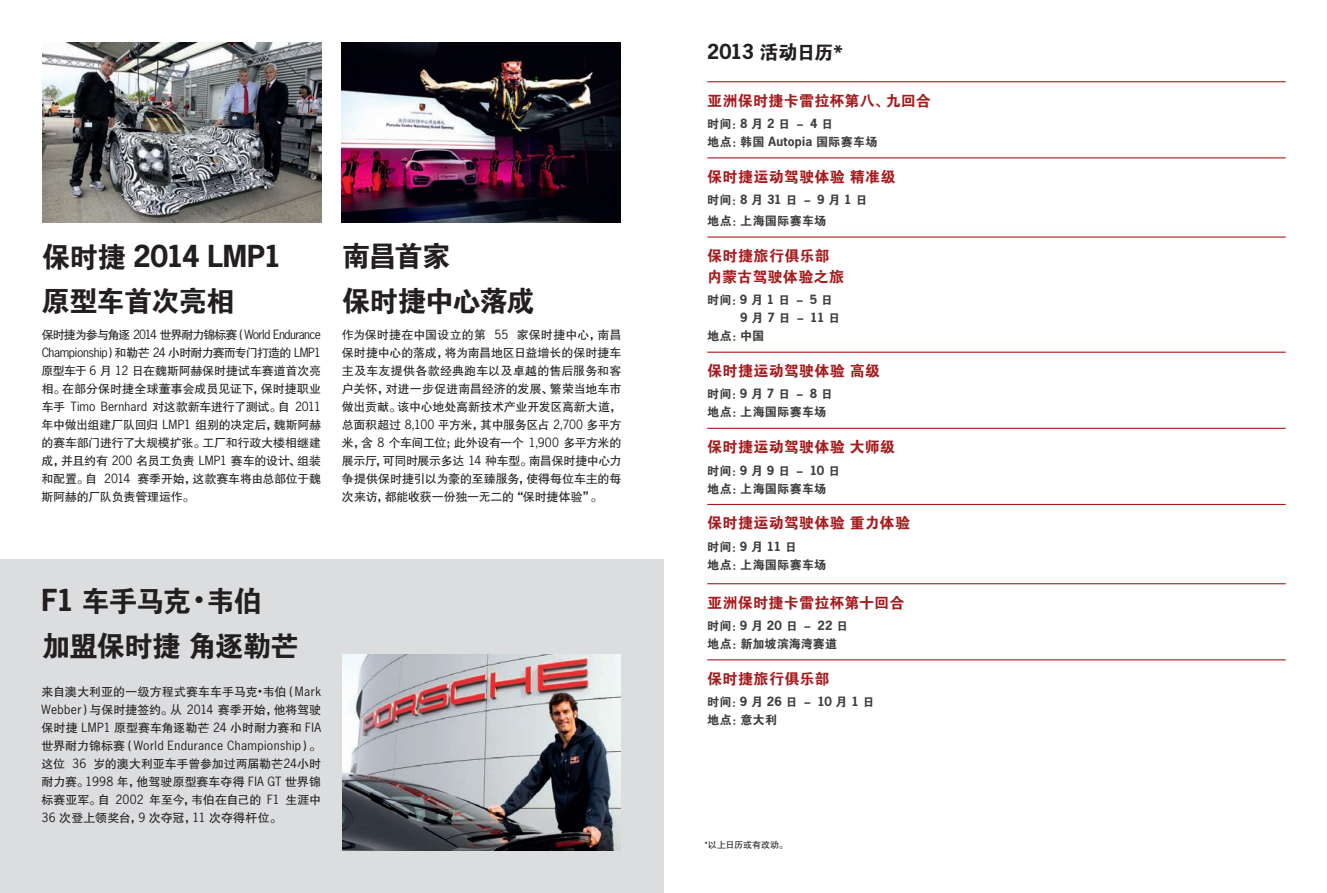
<style>
.page{position:relative;width:1327px;height:893px;background:#fff}
.page>*{position:absolute;margin:0;border:0;box-sizing:border-box;transform-origin:0 0}
.t1{font:28.5px/44.5px "FZDHTJW GB1 0";letter-spacing:-.04em;color:#231f20}
.t2{font:700 28.5px "Porsche News Gothic";letter-spacing:-.03em;color:#231f20}
.t3{font:19.5px "FZDHTJW GB1 0";color:#231f20}
.t4{font:15px/21px "FZDHTJW GB1 0";letter-spacing:.02em;color:#a61c1f}
.t5{font:12px/18px "FZHTJW GB1 0";letter-spacing:-.015em;color:#231f20;text-align:justify}
.t6{font:12px/18px "FZDHTJW GB1 0";letter-spacing:.025em;color:#3e3e3f}
.t7{font:12px/18px "Porsche News Gothic";letter-spacing:-.05em;color:#231f20}
.t8{font:12px "Porsche News Gothic";letter-spacing:.03em;color:#231f20}
.t9{font:12px "Porsche News Gothic";letter-spacing:-.005em;color:#231f20}
.t10{font:700 12px "Porsche News Gothic";color:#3e3e3f}
.t11{font:9px "FZHTJW GB1 0";letter-spacing:-.005em;color:#231f20}
.s1{font-family:"FZDHTJW GB1 0";font-weight:400}
.s2{font-family:"FZHTJW GB1 0"}
.s3{font-family:"Porsche News Gothic"}
.s4{font-family:"Porsche News Gothic";font-weight:700}
.s5{font-family:"Sim Sun"}
</style>
<div class="page">
<hr style="left:707px;top:81px;width:578px;height:1px;background:#a61c1f">
<hr style="left:707px;top:157px;width:578px;height:1px;background:#a61c1f">
<hr style="left:707px;top:236px;width:578px;height:2px;background:#a61c1f">
<hr style="left:707px;top:352px;width:578px;height:1px;background:#a61c1f">
<hr style="left:707px;top:428px;width:578px;height:1px;background:#a61c1f">
<hr style="left:707px;top:504px;width:578px;height:1px;background:#a61c1f">
<hr style="left:707px;top:583px;width:578px;height:1px;background:#a61c1f">
<hr style="left:707px;top:659px;width:578px;height:1px;background:#a61c1f">
<div style="left:0;top:559px;width:663px;height:334px;background:#dcdddf"></div>
<img style="left:43px;top:43px;width:278px;height:180px">
<img style="left:341px;top:43px;width:280px;height:180px">
<img style="left:342px;top:655px;width:278px;height:195px">
<h1 class="t2" style="left:42px;top:237px;width:241px"><span class="s1">保时捷</span> 2014 LMP1</h1>
<h1 class="t1" style="left:42px;top:280px;width:194px">原型车首次亮相</h1>
<p class="t7" style="left:42px;top:325px;width:281px"><span class="s2">保时捷为参与角逐</span> 2014 <span class="s2">世界耐力锦标赛（</span>World Endurance<br>Championship<span class="s2">）和勒芒</span> 24 <span class="s2">小时耐力赛而专门打造的</span> LMP1</p>
<p class="t5" style="left:42px;top:362px;width:281px">原型车于 <span class="s3">6</span> 月 <span class="s3">12</span> 日在魏斯阿赫保时捷试车赛道首次亮相。在部分保时捷全球董事会成员见证下，保时捷职业</p>
<p class="t9" style="left:42px;top:399px;width:281px"><span class="s2">车手</span> Timo Bernhard <span class="s2">对这款新车进行了测试。自</span> 2011</p>
<p class="t5" style="left:42px;top:416px;width:281px">年中做出组建厂队回归 <span class="s3">LMP1</span> 组别的决定后，魏斯阿赫的赛车部门进行了大规模扩张。工厂和行政大楼相继建成，并且约有 <span class="s3">200</span> 名员工负责 <span class="s3">LMP1</span> 赛车的设计、组装和配置。自 <span class="s3">2014</span> 赛季开始，这款赛车将由总部位于魏斯阿赫的厂队负责管理运作。</p>
<h1 class="t1" style="left:342px;top:235px;width:194px">南昌首家<br>保时捷中心落成</h1>
<p class="t5" style="left:342px;top:326px;width:281px">作为保时捷在中国设立的第 <span class="s3">55</span> 家保时捷中心，南昌保时捷中心的落成，将为南昌地区日益增长的保时捷车主及车友提供各款经典跑车以及卓越的售后服务和客户关怀，对进一步促进南昌经济的发展、繁荣当地车市做出贡献。该中心地处高新技术产业开发区高新大道，总面积超过 <span class="s3">8</span>,<span class="s3">100</span> 平方米，其中服务区占 <span class="s3">2</span>,<span class="s3">700</span> 多平方米，含 <span class="s3">8</span> 个车间工位；此外设有一个 <span class="s3">1</span>,<span class="s3">900</span> 多平方米的展示厅，可同时展示多达 <span class="s3">14</span> 种车型。南昌保时捷中心力争提供保时捷引以为豪的至臻服务，使得每位车主的每次来访，都能收获一份独一无二的“保时捷体验”。</p>
<h1 class="t1" style="left:42px;top:580px;width:259px"><span class="s4">F1</span> 车手马克<span class="s5">•</span>韦伯<br>加盟保时捷 角逐勒芒</h1>
<p class="t5" style="left:42px;top:683px;width:281px">来自澳大利亚的一级方程式赛车车手马克<span class="s5">•</span>韦伯（<span class="s3">Mark Webber</span>）与保时捷签约。从 <span class="s3">2014</span> 赛季开始，他将驾驶保时捷 <span class="s3">LMP1</span> 原型赛车角逐勒芒 <span class="s3">24</span> 小时耐力赛和 <span class="s3">FIA</span></p>
<p class="t8" style="left:42px;top:738px;width:281px"><span class="s2">世界耐力锦标赛（</span>World Endurance Championship<span class="s2">）。</span></p>
<p class="t5" style="left:42px;top:755px;width:281px">这位 <span class="s3">36</span> 岁的澳大利亚车手曾参加过两届勒芒<span class="s3">24</span>小时耐力赛。<span class="s3">1998</span> 年，他驾驶原型赛车夺得 <span class="s3">FIA GT</span> 世界锦标赛亚军。自 <span class="s3">2002</span> 年至今，韦伯在自己的 <span class="s3">F1</span> 生涯中<span class="s3">36</span> 次登上领奖台，<span class="s3">9</span> 次夺冠，<span class="s3">11</span> 次夺得杆位。</p>
<h2 class="t3" style="left:707px;top:42px;width:138px"><span class="s4">2013</span> 活动日历*</h2>
<p class="t4" style="left:707px;top:90px;width:225px">亚洲保时捷卡雷拉杯第八、九回合</p>
<p class="t6" style="left:707px;top:115px;width:172px">时间：<span class="s4">8</span> 月 <span class="s4">2</span> 日 － <span class="s4">4</span> 日<br>地点：韩国 <span class="s4">Autopia</span> 国际赛车场</p>
<p class="t4" style="left:707px;top:167px;width:190px">保时捷运动驾驶体验 精准级</p>
<p class="t6" style="left:707px;top:190px;width:162px;line-height:21px">时间：<span class="s4">8</span> 月 <span class="s4">31</span> 日 － <span class="s4">9</span> 月 <span class="s4">1</span> 日地点：上海国际赛车场</p>
<p class="t4" style="left:707px;top:246px;width:138px">保时捷旅行俱乐部内蒙古驾驶体验之旅</p>
<p class="t6" style="left:707px;top:291px;width:127px">时间：<span class="s4">9</span> 月 <span class="s4">1</span> 日 － <span class="s4">5</span> 日</p>
<p class="t10" style="left:740px;top:310px;width:101px">9 <span class="s1">月</span> 7 <span class="s1">日 －</span> 11 <span class="s1">日</span></p>
<p class="t6" style="left:707px;top:327px;width:58px">地点：中国</p>
<p class="t4" style="left:707px;top:361px;width:174px">保时捷运动驾驶体验 高级</p>
<p class="t6" style="left:707px;top:385px;width:127px">时间：<span class="s4">9</span> 月 <span class="s4">7</span> 日 － <span class="s4">8</span> 日地点：上海国际赛车场</p>
<p class="t4" style="left:707px;top:437px;width:189px">保时捷运动驾驶体验 大师级</p>
<p class="t6" style="left:707px;top:462px;width:134px">时间：<span class="s4">9</span> 月 <span class="s4">9</span> 日 － <span class="s4">10</span> 日地点：上海国际赛车场</p>
<p class="t4" style="left:707px;top:513px;width:204px">保时捷运动驾驶体验 重力体验</p>
<p class="t6" style="left:707px;top:538px;width:120px">时间：<span class="s4">9</span> 月 <span class="s4">11</span> 日<br>地点：上海国际赛车场</p>
<p class="t4" style="left:707px;top:592px;width:198px">亚洲保时捷卡雷拉杯第十回合</p>
<p class="t6" style="left:707px;top:617px;width:142px">时间：<span class="s4">9</span> 月 <span class="s4">20</span> 日 － <span class="s4">22</span> 日地点：新加坡滨海湾赛道</p>
<p class="t4" style="left:707px;top:668px;width:124px">保时捷旅行俱乐部</p>
<p class="t6" style="left:707px;top:693px;width:169px">时间：<span class="s4">9</span> 月 <span class="s4">26</span> 日 － <span class="s4">10</span> 月 <span class="s4">1</span> 日地点：意大利</p>
<p class="t11" style="left:704px;top:839px;width:85px">*以上日历或有改动。</p>
</div>
